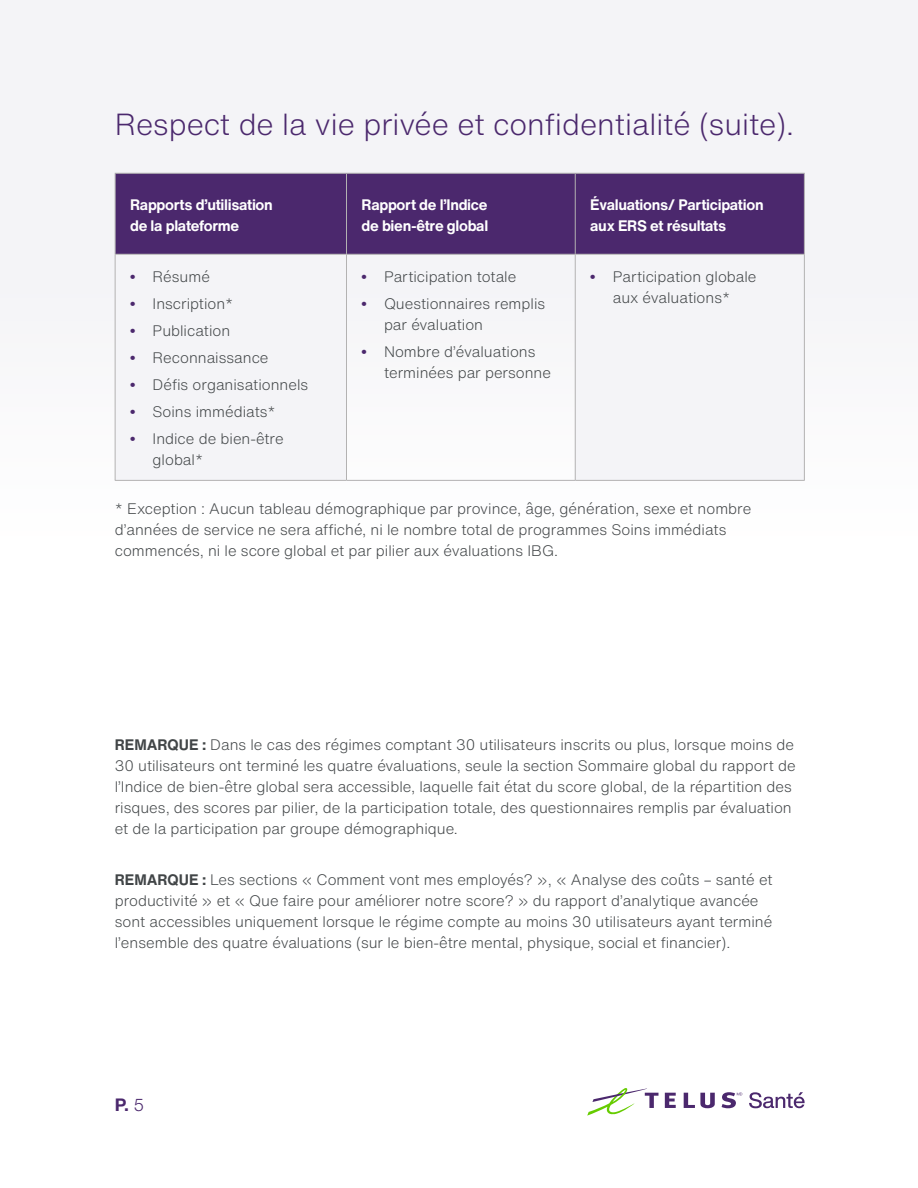
<style>
.page{position:relative;width:918px;height:1188px;background:#fff}
.page>*{position:absolute;margin:0;border:0;box-sizing:border-box;transform-origin:0 0}
.Body{font:300 30px "Helvetica Now Text";color:#4b286d}
.t1{font:700 17.55px "Helvetica Neue LT Std";color:#4b286d}
.Body-2{font:300 15px/21px "Helvetica Now Text";color:#414547}
.Body-3{font:700 15px/21px "Helvetica Now Text";letter-spacing:-.02em;color:#fff}
.s1{font-family:"Arial";font-weight:700;color:#4b286d}
.s2{font-weight:700}
.s3{font-weight:300}
</style>
<div class="page">
<div style="left:0;top:0;width:918px;height:687px;background:#f9f8fa"></div>
<div style="left:116px;top:174px;width:688px;height:80px;background:#4b286d"></div>
<svg style="left:116px;top:255px;width:688px;height:225px"></svg>
<hr style="left:115px;top:173px;width:231px;height:1px;background:#b3b2b2">
<hr style="left:115px;top:174px;width:1px;height:80px;background:#b3b2b2">
<hr style="left:346px;top:173px;width:229px;height:1px;background:#b3b2b2">
<hr style="left:346px;top:174px;width:1px;height:80px;background:#b3b2b2">
<hr style="left:575px;top:173px;width:230px;height:1px;background:#b3b2b2">
<hr style="left:575px;top:174px;width:1px;height:80px;background:#b3b2b2">
<hr style="left:804px;top:174px;width:1px;height:80px;background:#b3b2b2">
<hr style="left:115px;top:254px;width:231px;height:1px;background:#b3b2b2">
<hr style="left:115px;top:255px;width:1px;height:225px;background:#b3b2b2">
<hr style="left:346px;top:254px;width:229px;height:1px;background:#b3b2b2">
<hr style="left:346px;top:255px;width:1px;height:225px;background:#b3b2b2">
<hr style="left:575px;top:254px;width:230px;height:1px;background:#b3b2b2">
<hr style="left:575px;top:255px;width:1px;height:225px;background:#b3b2b2">
<hr style="left:804px;top:255px;width:1px;height:225px;background:#b3b2b2">
<hr style="left:115px;top:480px;width:231px;height:1px;background:#b3b2b2">
<hr style="left:346px;top:480px;width:229px;height:1px;background:#b3b2b2">
<hr style="left:575px;top:480px;width:230px;height:1px;background:#b3b2b2">
<svg style="left:665px;top:1093px;width:11px;height:15px"></svg>
<svg style="left:684px;top:1093px;width:31px;height:15px"></svg>
<svg style="left:587px;top:1088px;width:72px;height:28px"></svg>
<svg style="left:722px;top:1092px;width:20px;height:16px"></svg>
<svg style="left:749px;top:1092px;width:56px;height:16px"></svg>
<p class="Body" style="left:115px;top:104px;width:681px">Respect de la vie privée et confidentialité (suite).</p>
<p class="Body-3" style="left:130px;top:194px;width:144px">Rapports d’utilisation de la plateforme</p>
<p class="Body-3" style="left:362px;top:194px;width:128px">Rapport de l’Indice de bien-être global</p>
<p class="Body-3" style="left:590px;top:194px;width:175px">Évaluations/ Participation aux ERS et résultats</p>
<p class="Body-2" style="left:130px;top:266px;width:81px"><span class="s1">•</span> Résumé</p>
<p class="Body-2" style="left:130px;top:293px;width:105px"><span class="s1">•</span> Inscription*</p>
<p class="Body-2" style="left:130px;top:320px;width:102px"><span class="s1">•</span> Publication</p>
<p class="Body-2" style="left:130px;top:347px;width:140px"><span class="s1">•</span> Reconnaissance</p>
<p class="Body-2" style="left:130px;top:374px;width:180px"><span class="s1">•</span> Défis organisationnels</p>
<p class="Body-2" style="left:130px;top:401px;width:147px"><span class="s1">•</span> Soins immédiats*</p>
<p class="Body-2" style="left:153px;top:428px;width:133px;text-indent:-22px"><span class="s1">•</span> Indice de bien-être global*</p>
<p class="Body-2" style="left:362px;top:266px;width:156px"><span class="s1">•</span> Participation totale</p>
<p class="Body-2" style="left:384px;top:293px;width:163px;text-indent:-22px"><span class="s1">•</span> Questionnaires remplis par évaluation</p>
<p class="Body-2" style="left:384px;top:341px;width:169px;text-indent:-22px"><span class="s1">•</span> Nombre d’évaluations terminées par personne</p>
<p class="Body-2" style="left:590px;top:266px;width:168px;text-align:center"><span class="s1">•</span> Participation globale aux évaluations*</p>
<p class="Body-2" style="left:115px;top:498px;width:638px">* Exception : Aucun tableau démographique par province, âge, génération, sexe et nombre d’années de service ne sera affiché, ni le nombre total de programmes Soins immédiats commencés, ni le score global et par pilier aux évaluations IBG.</p>
<p class="Body-2" style="left:115px;top:734px;width:682px"><span class="s2">REMARQUE :</span> Dans le cas des régimes comptant 30 utilisateurs inscrits ou plus, lorsque moins de 30 utilisateurs ont terminé les quatre évaluations, seule la section Sommaire global du rapport de l’Indice de bien-être global sera accessible, laquelle fait état du score global, de la répartition des risques, des scores par pilier, de la participation totale, des questionnaires remplis par évaluation et de la participation par groupe démographique.</p>
<p class="Body-2" style="left:115px;top:869px;width:659px"><span class="s2">REMARQUE :</span> Les sections « Comment vont mes employés? », « Analyse des coûts – santé et productivité » et « Que faire pour améliorer notre score? » du rapport d’analytique avancée sont accessibles uniquement lorsque le régime compte au moins 30 utilisateurs ayant terminé l’ensemble des quatre évaluations (sur le bien-être mental, physique, social et financier).</p>
<p class="t1" style="left:115px;top:1094px;width:31px">P. <span class="s3">5</span></p>
</div>
